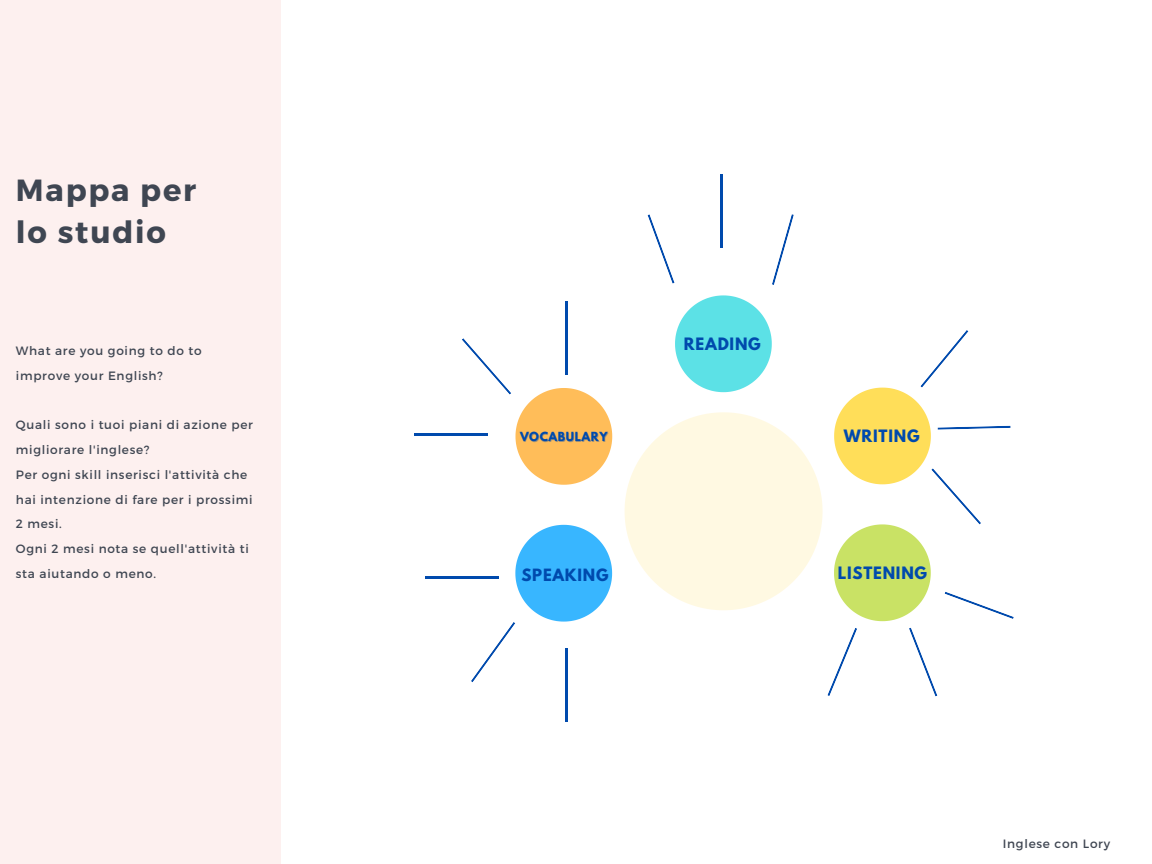
<style>
.page{position:relative;width:1152px;height:864px;background:#fff}
.page>*{position:absolute;margin:0;border:0;box-sizing:border-box;transform-origin:0 0}
.t1{font:700 30.6px/41.7px "Montserrat";letter-spacing:.06em;color:#3f4652}
.t2{font:700 15.15px "League Spartan";letter-spacing:.05em;color:#004aad}
.t3{font:700 15px "League Spartan";letter-spacing:.05em;color:#004aad}
.t4{font:12px/24.8px "Montserrat";letter-spacing:.06em;color:#3f4652}
.t5{font:700 11.1px "League Spartan";letter-spacing:.05em;color:#004aad}
</style>
<div class="page">
<svg style="left:625px;top:412px;width:198px;height:198px"></svg>
<svg style="left:675px;top:295px;width:97px;height:97px"></svg>
<div style="left:0;top:0;width:281px;height:864px;background:#fdf0ef"></div>
<svg style="left:647px;top:214px;width:28px;height:70px"></svg>
<svg style="left:462px;top:338px;width:150px;height:147px"></svg>
<hr style="left:565px;top:301px;width:2px;height:73px;background:#004aad">
<hr style="left:565px;top:649px;width:2px;height:73px;background:#004aad">
<svg style="left:827px;top:628px;width:30px;height:68px"></svg>
<hr style="left:414px;top:433px;width:73px;height:3px;background:#004aad">
<hr style="left:425px;top:576px;width:73px;height:2px;background:#004aad">
<svg style="left:471px;top:525px;width:141px;height:157px"></svg>
<svg style="left:909px;top:628px;width:28px;height:69px"></svg>
<svg style="left:772px;top:214px;width:22px;height:71px"></svg>
<hr style="left:720px;top:174px;width:2px;height:73px;background:#004aad">
<svg style="left:834px;top:330px;width:180px;height:291px"></svg>
<p class="t1" style="left:16px;top:168px;width:182px">Mappa per lo studio</p>
<p class="t4" style="left:16px;top:338px;width:187px">What are you going to do to improve your English?</p>
<p class="t4" style="left:16px;top:412px;width:239px">Quali sono i tuoi piani di azione per migliorare l'inglese?</p>
<p class="t4" style="left:16px;top:462px;width:238px">Per ogni skill inserisci l'attività che hai intenzione di fare per i prossimi<br>2 mesi.</p>
<p class="t4" style="left:16px;top:536px;width:234px">Ogni 2 mesi nota se quell'attività ti sta aiutando o meno.</p>
<p class="t5" style="left:520px;top:431px;width:89px">VOCABULARY</p>
<p class="t2" style="left:684px;top:337px;width:78px">READING</p>
<p class="t2" style="left:844px;top:429px;width:77px">WRITING</p>
<p class="t3" style="left:521px;top:567px;width:89px">SPEAKING</p>
<p class="t2" style="left:838px;top:566px;width:91px">LISTENING</p>
<p class="t4" style="left:1003px;top:831px;width:109px">Inglese con Lory</p>
</div>
